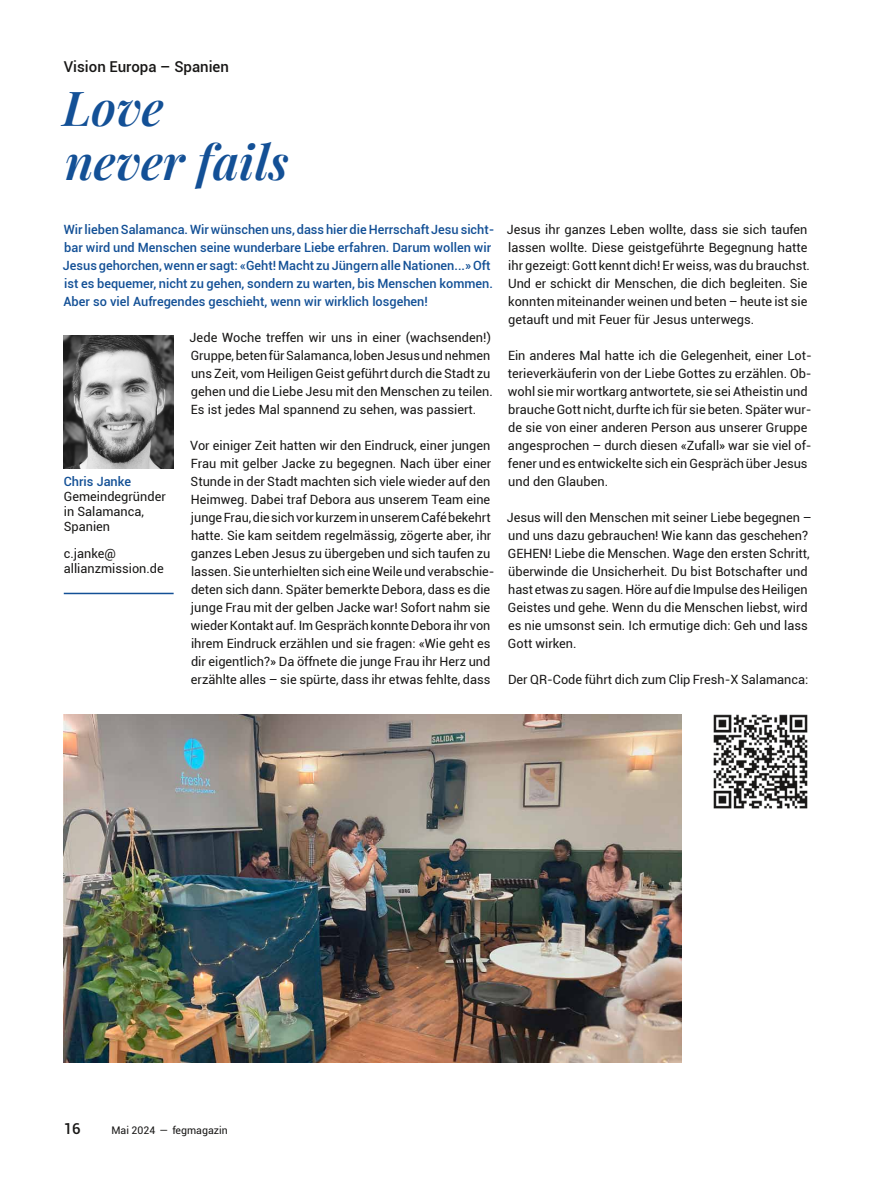
<style>
.page{position:relative;width:893px;height:1191px;background:#fff}
.page>*{position:absolute;margin:0;border:0;box-sizing:border-box;transform-origin:0 0}
.t1{font:italic 600 48px/54px "Playfair Display";color:#135096}
.t2{font:500 15px "Roboto";color:#181716}
.t3{font:12.75px/18px "Roboto";color:#181716}
.t4{font:500 12.75px/18px "Roboto";color:#135096}
.t5{font:10.5px "Roboto";color:#181716}
</style>
<div class="page">
<img style="left:64px;top:335px;width:110px;height:133px">
<img style="left:64px;top:714px;width:617px;height:348px">
<hr style="left:64px;top:593px;width:110px;height:1px;background:#135096">
<img style="left:713px;top:714px;width:95px;height:95px">
<p class="t2" style="left:64px;top:56px;width:167px">Vision Europa – Spanien</p>
<h1 class="t1" style="left:63px;top:77px;width:227px">Love never fails</h1>
<p class="t4" style="left:63px;top:220px;width:433px">Wir lieben Salamanca. Wir wünschen uns, dass hier die Herrschaft Jesu sicht&shy;bar wird und Menschen seine wunderbare Liebe erfahren. Darum wollen wir Jesus gehorchen, wenn er sagt: «Geht! Macht zu Jüngern alle Nationen...» Oft ist es bequemer, nicht zu gehen, sondern zu warten, bis Menschen kommen.<br>Aber so viel Aufregendes geschieht, wenn wir wirklich losgehen!</p>
<p class="t3" style="left:190px;top:328px;width:305px">Jede Woche treffen wir uns in einer (wachsenden!)<br>Gruppe, beten für Salamanca, loben Jesus und nehmen uns Zeit, vom Heiligen Geist geführt durch die Stadt zu gehen und die Liebe Jesu mit den Menschen zu teilen.<br>Es ist jedes Mal spannend zu sehen, was passiert.</p>
<p class="t3" style="left:190px;top:436px;width:306px">Vor einiger Zeit hatten wir den Eindruck, einer jungen Frau mit gelber Jacke zu begegnen. Nach über einer Stunde in der Stadt machten sich viele wieder auf den Heimweg. Dabei traf Debora aus unserem Team eine junge Frau, die sich vor kurzem in unserem Café bekehrt hatte. Sie kam seitdem regelmässig, zögerte aber, ihr ganzes Leben Jesus zu übergeben und sich taufen zu lassen. Sie unterhielten sich eine Weile und verabschie&shy;deten sich dann. Später bemerkte Debora, dass es die junge Frau mit der gelben Jacke war! Sofort nahm sie wieder Kontakt auf. Im Gespräch konnte Debora ihr von ihrem Eindruck erzählen und sie fragen: «Wie geht es dir eigentlich?» Da öffnete die junge Frau ihr Herz und erzählte alles – sie spürte, dass ihr etwas fehlte, dass</p>
<p class="t4" style="left:64px;top:472px;width:69px">Chris Janke</p>
<p class="t3" style="left:64px;top:489px;width:104px;line-height:15px">Gemeindegründer in Salamanca,<br>Spanien</p>
<p class="t3" style="left:64px;top:545px;width:102px;line-height:15px">c.janke@ allianzmission.de</p>
<p class="t3" style="left:507px;top:220px;width:305px">Jesus ihr ganzes Leben wollte, dass sie sich taufen lassen wollte. Diese geistgeführte Begegnung hatte ihr gezeigt: Gott kennt dich! Er weiss, was du brauchst.<br>Und er schickt dir Menschen, die dich begleiten. Sie konnten miteinander weinen und beten – heute ist sie getauft und mit Feuer für Jesus unterwegs.</p>
<p class="t3" style="left:508px;top:346px;width:305px">Ein anderes Mal hatte ich die Gelegenheit, einer Lot&shy;terieverkäuferin von der Liebe Gottes zu erzählen. Ob&shy;wohl sie mir wortkarg antwortete, sie sei Atheistin und brauche Gott nicht, durfte ich für sie beten. Später wur&shy;de sie von einer anderen Person aus unserer Gruppe angesprochen – durch diesen «Zufall» war sie viel of&shy;fener und es entwickelte sich ein Gespräch über Jesus und den Glauben.</p>
<p class="t3" style="left:507px;top:508px;width:306px">Jesus will den Menschen mit seiner Liebe begegnen – und uns dazu gebrauchen! Wie kann das geschehen?<br>GEHEN! Liebe die Menschen. Wage den ersten Schritt, überwinde die Unsicherheit. Du bist Botschafter und hast etwas zu sagen. Höre auf die Impulse des Heiligen Geistes und gehe. Wenn du die Menschen liebst, wird es nie umsonst sein. Ich ermutige dich: Geh und lass Gott wirken.</p>
<p class="t3" style="left:508px;top:670px;width:302px">Der QR-Code führt dich zum Clip Fresh-X Salamanca:</p>
<p class="t2" style="left:64px;top:1118px;width:19px">16</p>
<p class="t5" style="left:111px;top:1123px;width:118px">Mai 2024 — fegmagazin</p>
</div>
